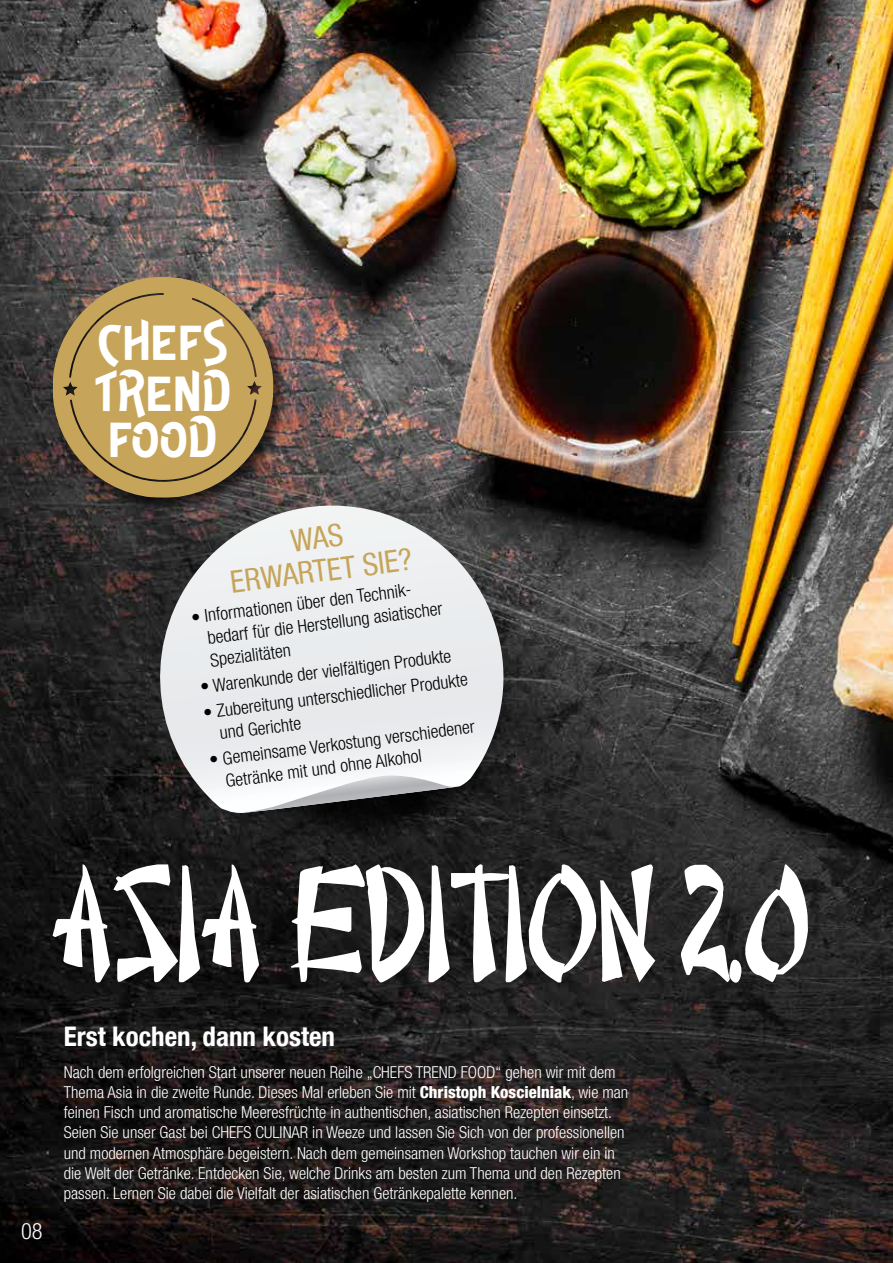
<style>
.page{position:relative;width:893px;height:1263px;background:#fff}
.page>*{position:absolute;margin:0;border:0;box-sizing:border-box;transform-origin:0 0}
.t1{font:49.2px/50.7px "De Little Chromatic";color:#fff}
.t2{font:condensed 30.75px/33px "Helvetica Neue LT Com";color:#c6a55a;text-align:center}
.t3{font:700 condensed 27px "Helvetica Neue LT Com";color:#fff}
.t4{font:300 condensed 22.5px "Helvetica Neue LT Com";color:#fff}
.t5{font:300 condensed 18px/22.6px "Helvetica Neue LT Com";color:#000}
.t6{font:300 condensed 16.5px/20.2px "Helvetica Neue LT Com";color:#fff}
.s1{font-weight:800}
</style>
<div class="page">
<img style="left:0;top:0;width:893px;height:1263px">
<div style="left:49px;top:273px;width:241px;height:241px;background:#000;opacity:.72"></div>
<svg style="left:52px;top:277px;width:221px;height:221px;background:#a98d53"></svg>
<svg style="left:52px;top:864px;width:603px;height:118px"></svg>
<div style="left:210px;top:542px;width:306px;height:305px;background:#000;opacity:.8"></div>
<svg style="left:140px;top:505px;width:386px;height:309px"></svg>
<svg style="left:244px;top:776px;width:215px;height:37px"></svg>
<svg style="left:681px;top:864px;width:127px;height:119px"></svg>
<h1 class="t1" style="left:94px;top:318px;width:138px">CHEFS<br>TREND</h1>
<h1 class="t1" style="left:108px;top:414px;width:111px">FOOD</h1>
<h2 class="t2" style="left:224px;top:532px;width:184px;rotate:-7deg">WAS<br>ERWARTET SIE?</h2>
<p class="t5" style="left:203px;top:604px;width:238px;text-indent:-14px;rotate:-7deg">• Informationen über den Technik&shy;bedarf für die Herstellung asiatischer<br>Spezialitäten</p>
<p class="t5" style="left:199px;top:675px;width:254px;rotate:-7deg">• Warenkunde der vielfältigen Produkte</p>
<p class="t5" style="left:215px;top:699px;width:254px;text-indent:-14px;rotate:-7deg">• Zubereitung unterschiedlicher Produkte und Gerichte</p>
<p class="t5" style="left:222px;top:746px;width:255px;text-indent:-14px;rotate:-7deg">• Gemeinsame Verkostung verschiedener<br>Getränke mit und ohne Alkohol</p>
<h3 class="t4" style="left:21px;top:1218px;width:23px">08</h3>
<h3 class="t3" style="left:64px;top:1020px;width:273px">Erst kochen, dann kosten</h3>
<p class="t6" style="left:64px;top:1062px;width:566px">Nach dem erfolgreichen Start unserer neuen Reihe „CHEFS TREND FOOD“ gehen wir mit dem Thema Asia in die zweite Runde. Dieses Mal erleben Sie mit <span class="s1">Christoph Koscielniak</span>, wie man feinen Fisch und aromatische Meeresfrüchte in authentischen, asiatischen Rezepten einsetzt.<br>Seien Sie unser Gast bei CHEFS CULINAR in Weeze und lassen Sie Sich von der professionellen und modernen Atmosphäre begeistern. Nach dem gemeinsamen Workshop tauchen wir ein in die Welt der Getränke. Entdecken Sie, welche Drinks am besten zum Thema und den Rezepten passen. Lernen Sie dabei die Vielfalt der asiatischen Getränkepalette kennen.</p>
</div>
